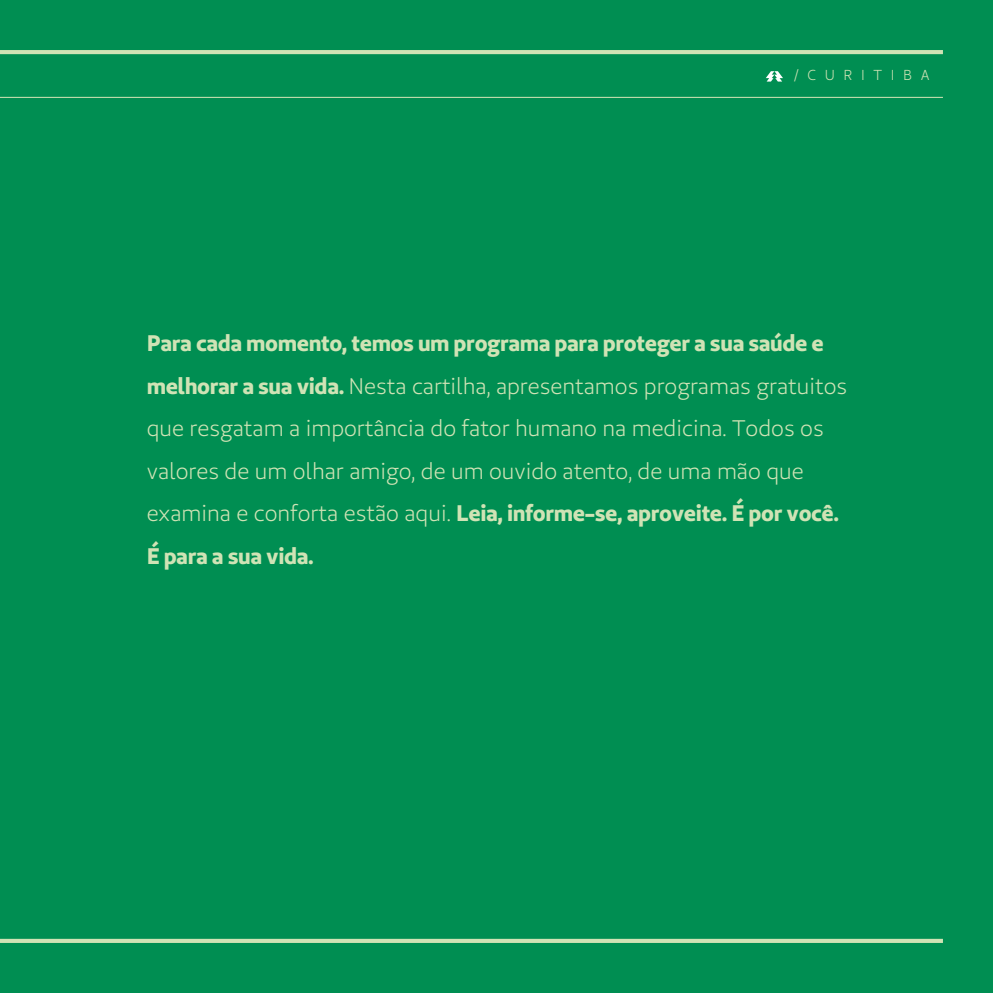
<style>
.page{position:relative;width:993px;height:993px;background:#fff}
.page>*{position:absolute;margin:0;border:0;box-sizing:border-box;transform-origin:0 0}
.t1{font:22.5px/42.5px "Unimed Sans 2020 Book";color:#d0e3b5}
.t2{font:22.5px/42.5px "Unimed Sans 2020 Bold";letter-spacing:-.02em;color:#d0e3b5}
.t3{font:14.5px "Unimed Sans 2020 Book";letter-spacing:.6em;color:#d0e3b5}
.s1{font-family:"Unimed Sans 2020 Bold"}
.s2{font-family:"Unimed Sans 2020 Book"}
</style>
<div class="page">
<div style="left:0;top:0;width:992px;height:992px;background:#008e52"></div>
<hr style="left:0;top:97px;width:942px;height:1px;background:#d0e3b5">
<hr style="left:0;top:50px;width:942px;height:4px;background:#d0e3b5">
<svg style="left:0;top:938px;width:942px;height:4px;background:#a4d1a0"></svg>
<svg style="left:766px;top:71px;width:16px;height:11px"></svg>
<p class="t3" style="left:793px;top:66px;width:137px">/CURITIBA</p>
<p class="t2" style="left:147px;top:321px;width:678px">Para cada momento, temos um programa para proteger a sua saúde e</p>
<p class="t1" style="left:147px;top:364px;width:701px"><span class="s1">melhorar a sua vida.</span> Nesta cartilha, apresentamos programas gratuitos que resgatam a importância do fator humano na medicina. Todos os valores de um olhar amigo, de um ouvido atento, de uma mão que</p>
<p class="t2" style="left:147px;top:491px;width:693px"><span class="s2">examina e conforta estão aqui.</span> Leia, informe-se, aproveite. É por você.<br>É para a sua vida.</p>
</div>
